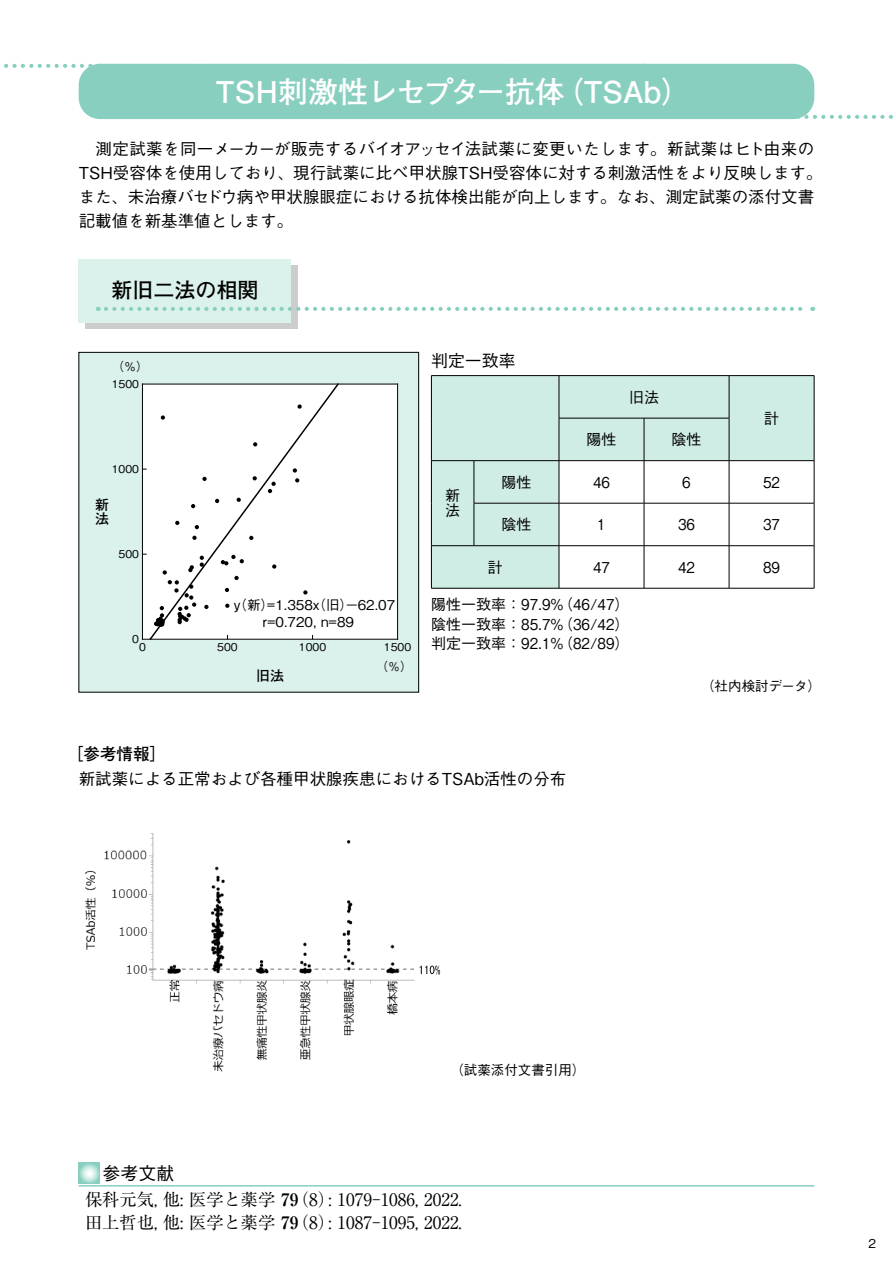
<style>
.page{position:relative;width:893px;height:1263px;background:#fff}
.page>*{position:absolute;margin:0;border:0;box-sizing:border-box;transform-origin:0 0}
.t1{font:700 30px "Futo Go B101 Pro";color:#fff}
.t2{font:700 21px "Futo Go B101 Pro";color:#000}
.t3{font:500 18px "Gothic BBB Pro";color:#000}
.t4{font:17.25px/22.5px "Ryumin Pro";color:#000}
.t5{font:500 16.8px "Gothic BBB Pro";color:#000}
.t6{font:500 16.5px/24px "Gothic BBB Pro";color:#000}
.t7{font:700 16.5px "Futo Go B101 Pro";color:#000}
.t8{font:500 15px/19.5px "Gothic BBB Pro";color:#000}
.t9{font:500 15px "Gothic BBB Pro";color:#000;scale:.9 1}
.t10{font:700 13.95px/14px "Futo Go B101 Pro";color:#000}
.t11{font:500 13.5px/16.5px "Gothic BBB Pro";color:#000}
.t12{font:500 12.15px "Gothic BBB Pro";color:#000}
.t13{font:500 12px "Gothic BBB Pro";color:#000}
.t14{font:500 10.8px "Gothic BBB Pro";color:#000}
.s1{font-weight:700}
</style>
<div class="page">
<svg style="left:4px;top:64px;width:92px;height:4px"></svg>
<svg style="left:797px;top:115px;width:96px;height:4px"></svg>
<div style="left:79px;top:64px;width:735px;height:55px;background:#88cfbf;border-radius:21px"></div>
<hr style="left:79px;top:1185px;width:735px;height:1px;background:#88cfbf">
<svg style="left:79px;top:1162px;width:20px;height:21px"></svg>
<img style="left:85px;top:833px;width:355px;height:239px">
<div style="left:85px;top:265px;width:213px;height:64px;background:#000;opacity:.2"></div>
<div style="left:79px;top:259px;width:212px;height:63px;background:#dbf1ec"></div>
<svg style="left:106px;top:307px;width:707px;height:4px"></svg>
<div style="left:79px;top:352px;width:340px;height:340px;background:#dbf1ec"></div>
<div style="left:142px;top:384px;width:256px;height:255px;background:#fff"></div>
<svg style="left:148px;top:383px;width:192px;height:256px"></svg>
<svg style="left:249px;top:536px;width:4px;height:4px"></svg>
<svg style="left:202px;top:477px;width:5px;height:4px"></svg>
<svg style="left:225px;top:604px;width:4px;height:4px"></svg>
<svg style="left:161px;top:415px;width:4px;height:5px"></svg>
<svg style="left:253px;top:476px;width:4px;height:4px"></svg>
<svg style="left:234px;top:576px;width:5px;height:4px"></svg>
<svg style="left:192px;top:536px;width:5px;height:4px"></svg>
<svg style="left:175px;top:521px;width:4px;height:4px"></svg>
<svg style="left:195px;top:525px;width:4px;height:4px"></svg>
<svg style="left:225px;top:588px;width:4px;height:4px"></svg>
<svg style="left:191px;top:504px;width:4px;height:4px"></svg>
<svg style="left:253px;top:442px;width:4px;height:4px"></svg>
<svg style="left:237px;top:498px;width:4px;height:4px"></svg>
<svg style="left:215px;top:499px;width:4px;height:4px"></svg>
<svg style="left:272px;top:564px;width:4px;height:5px"></svg>
<svg style="left:303px;top:590px;width:4px;height:5px"></svg>
<svg style="left:268px;top:482px;width:8px;height:11px"></svg>
<svg style="left:297px;top:404px;width:5px;height:5px"></svg>
<svg style="left:154px;top:556px;width:55px;height:71px"></svg>
<svg style="left:293px;top:468px;width:6px;height:14px"></svg>
<svg style="left:221px;top:555px;width:23px;height:10px"></svg>
<hr style="left:142px;top:639px;width:256px;height:1px;background:#000">
<hr style="left:397px;top:384px;width:1px;height:255px;background:#000">
<hr style="left:142px;top:384px;width:1px;height:255px;background:#000">
<hr style="left:142px;top:384px;width:256px;height:1px;background:#000">
<div style="left:79px;top:352px;width:340px;height:340px;border:1px solid #000"></div>
<div style="left:432px;top:376px;width:382px;height:212px;background:#cfece5"></div>
<svg style="left:560px;top:461px;width:254px;height:127px"></svg>
<hr style="left:431px;top:375px;width:43px;height:1px;background:#000">
<hr style="left:431px;top:376px;width:1px;height:42px;background:#000">
<hr style="left:474px;top:375px;width:85px;height:1px;background:#000">
<hr style="left:559px;top:375px;width:85px;height:1px;background:#000">
<hr style="left:644px;top:375px;width:85px;height:1px;background:#000">
<hr style="left:729px;top:375px;width:85px;height:1px;background:#000">
<hr style="left:431px;top:418px;width:1px;height:42px;background:#000">
<hr style="left:431px;top:461px;width:1px;height:42px;background:#000">
<hr style="left:431px;top:503px;width:1px;height:42px;background:#000">
<hr style="left:431px;top:546px;width:1px;height:42px;background:#000">
<hr style="left:559px;top:376px;width:1px;height:42px;background:#000">
<hr style="left:729px;top:376px;width:1px;height:42px;background:#000">
<hr style="left:559px;top:418px;width:85px;height:1px;background:#000">
<hr style="left:559px;top:418px;width:1px;height:42px;background:#000">
<hr style="left:644px;top:418px;width:85px;height:1px;background:#000">
<hr style="left:644px;top:418px;width:1px;height:42px;background:#000">
<hr style="left:729px;top:418px;width:1px;height:42px;background:#000">
<hr style="left:474px;top:461px;width:1px;height:42px;background:#000">
<hr style="left:644px;top:461px;width:1px;height:42px;background:#000">
<hr style="left:729px;top:461px;width:1px;height:42px;background:#000">
<hr style="left:474px;top:503px;width:85px;height:1px;background:#000">
<hr style="left:474px;top:503px;width:1px;height:42px;background:#000">
<hr style="left:559px;top:503px;width:85px;height:1px;background:#000">
<hr style="left:644px;top:503px;width:85px;height:1px;background:#000">
<hr style="left:644px;top:503px;width:1px;height:42px;background:#000">
<hr style="left:729px;top:503px;width:85px;height:1px;background:#000">
<hr style="left:729px;top:503px;width:1px;height:42px;background:#000">
<hr style="left:431px;top:545px;width:43px;height:1px;background:#000">
<hr style="left:474px;top:545px;width:85px;height:1px;background:#000">
<hr style="left:559px;top:545px;width:85px;height:1px;background:#000">
<hr style="left:644px;top:545px;width:85px;height:1px;background:#000">
<hr style="left:644px;top:546px;width:1px;height:42px;background:#000">
<hr style="left:729px;top:545px;width:85px;height:1px;background:#000">
<hr style="left:729px;top:546px;width:1px;height:42px;background:#000">
<hr style="left:814px;top:376px;width:1px;height:42px;background:#000">
<hr style="left:814px;top:418px;width:1px;height:42px;background:#000">
<hr style="left:431px;top:460px;width:43px;height:1px;background:#000">
<hr style="left:474px;top:460px;width:85px;height:1px;background:#000">
<hr style="left:431px;top:588px;width:43px;height:1px;background:#000">
<hr style="left:474px;top:588px;width:85px;height:1px;background:#000">
<hr style="left:559px;top:460px;width:85px;height:1px;background:#000">
<hr style="left:559px;top:461px;width:1px;height:42px;background:#000">
<hr style="left:644px;top:460px;width:85px;height:1px;background:#000">
<hr style="left:729px;top:460px;width:85px;height:1px;background:#000">
<hr style="left:814px;top:461px;width:1px;height:42px;background:#000">
<hr style="left:559px;top:503px;width:1px;height:42px;background:#000">
<hr style="left:814px;top:503px;width:1px;height:42px;background:#000">
<hr style="left:559px;top:546px;width:1px;height:42px;background:#000">
<hr style="left:814px;top:546px;width:1px;height:42px;background:#000">
<hr style="left:559px;top:588px;width:85px;height:1px;background:#000">
<hr style="left:644px;top:588px;width:85px;height:1px;background:#000">
<hr style="left:729px;top:588px;width:85px;height:1px;background:#000">
<h1 class="t1" style="left:216px;top:67px;width:477px">TSH刺激性レセプター抗体（TSAb）</h1>
<p class="t6" style="left:79px;top:135px;width:745px">　測定試薬を同一メーカーが販売するバイオアッセイ法試薬に変更いたします。新試薬はヒト由来のTSH受容体を使用しており、現行試薬に比べ甲状腺TSH受容体に対する刺激活性をより反映します。また、未治療バセドウ病や甲状腺眼症における抗体検出能が向上します。なお、測定試薬の添付文書記載値を新基準値とします。</p>
<p class="t2" style="left:111px;top:274px;width:148px">新旧二法の相関</p>
<p class="t13" style="left:112px;top:357px;width:37px">（％）</p>
<p class="t14" style="left:112px;top:375px;width:29px">1500</p>
<p class="t14" style="left:112px;top:460px;width:29px">1000</p>
<p class="t10" style="left:95px;top:496px;width:15px">新法</p>
<p class="t14" style="left:119px;top:545px;width:22px">500</p>
<p class="t11" style="left:263px;top:595px;width:134px;text-indent:-29px">y（新）=1.358x（旧）－62.07 r=0.720, n=89</p>
<p class="t14" style="left:132px;top:631px;width:8px">0</p>
<p class="t14" style="left:139px;top:639px;width:8px">0</p>
<p class="t14" style="left:217px;top:639px;width:22px">500</p>
<p class="t14" style="left:299px;top:639px;width:29px">1000</p>
<p class="t14" style="left:384px;top:639px;width:29px">1500</p>
<p class="t10" style="left:256px;top:667px;width:29px">旧法</p>
<p class="t13" style="left:376px;top:657px;width:37px">（％）</p>
<p class="t5" style="left:431px;top:347px;width:86px">判定一致率</p>
<p class="t8" style="left:629px;top:385px;width:31px">旧法</p>
<p class="t8" style="left:586px;top:428px;width:31px">陽性</p>
<p class="t8" style="left:671px;top:428px;width:31px">陰性</p>
<p class="t8" style="left:764px;top:407px;width:16px">計</p>
<p class="t8" style="left:445px;top:486px;width:16px;line-height:15px">新法</p>
<p class="t8" style="left:501px;top:470px;width:31px">陽性</p>
<p class="t9" style="left:593px;top:470px;width:20px">46</p>
<p class="t9" style="left:682px;top:470px;width:11px">6</p>
<p class="t9" style="left:763px;top:470px;width:20px">52</p>
<p class="t8" style="left:501px;top:513px;width:31px">陰性</p>
<p class="t9" style="left:597px;top:512px;width:11px">1</p>
<p class="t9" style="left:678px;top:512px;width:20px">36</p>
<p class="t9" style="left:763px;top:512px;width:20px">37</p>
<p class="t8" style="left:488px;top:555px;width:16px">計</p>
<p class="t9" style="left:593px;top:555px;width:20px">47</p>
<p class="t9" style="left:678px;top:555px;width:20px">42</p>
<p class="t9" style="left:763px;top:555px;width:20px">89</p>
<p class="t8" style="left:431px;top:593px;width:200px;text-align:justify">陽性一致率：97.9% （46/47）陰性一致率：85.7%（36/42）判定一致率：92.1%（82/89）</p>
<p class="t11" style="left:701px;top:676px;width:121px">（社内検討データ）</p>
<p class="t7" style="left:67px;top:740px;width:100px">［参考情報］</p>
<p class="t6" style="left:79px;top:764px;width:489px">新試薬による正常および各種甲状腺疾患におけるTSAb活性の分布</p>
<p class="t3" style="left:103px;top:1158px;width:73px">参考文献</p>
<p class="t11" style="left:450px;top:1059px;width:136px">（試薬添付文書引用）</p>
<p class="t4" style="left:85px;top:1187px;width:378px">保科元気, 他: 医学と薬学 <span class="s1">79</span>（8）: 1079-1086, 2022.田上哲也, 他: 医学と薬学 <span class="s1">79</span>（8）: 1087-1095, 2022.</p>
<p class="t12" style="left:868px;top:1234px;width:9px">2</p>
</div>
